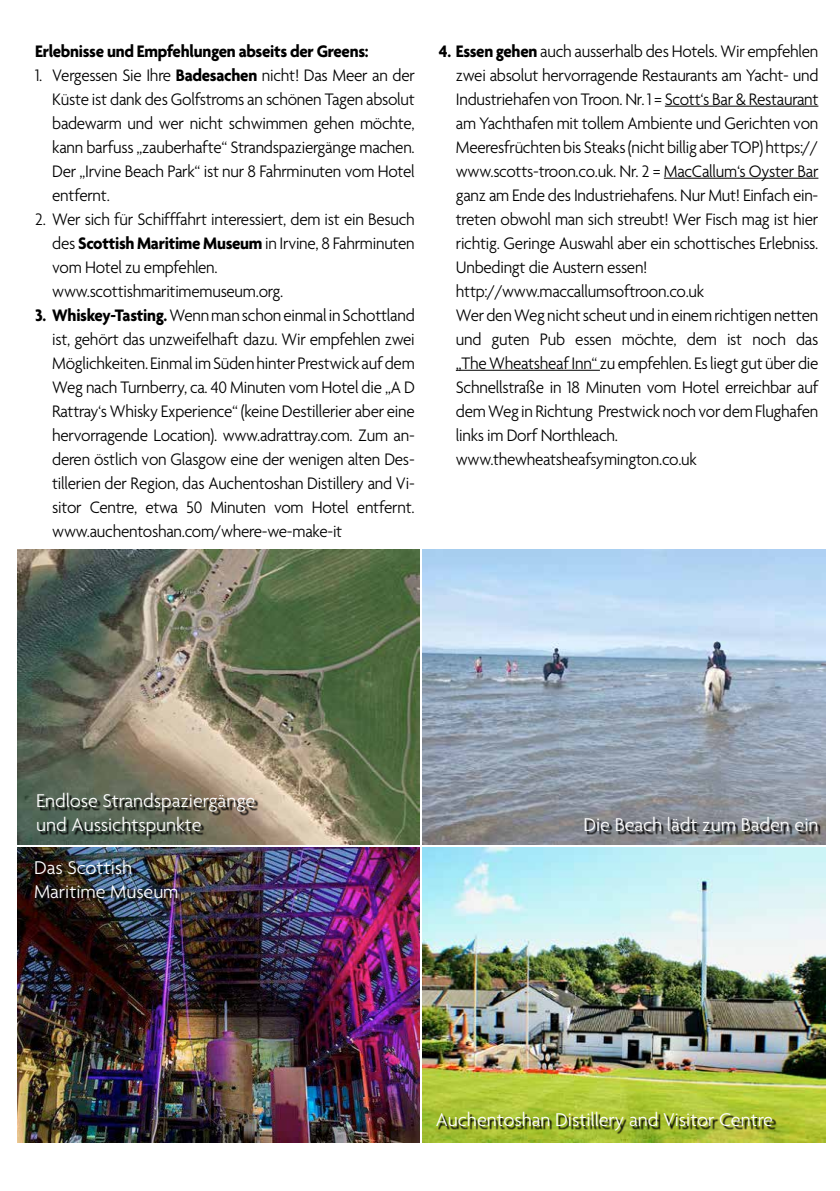
<style>
.page{position:relative;width:840px;height:1191px;background:#fff}
.page>*{position:absolute;margin:0;border:0;box-sizing:border-box;transform-origin:0 0}
.t1{font:300 20px/24px "Agenda";color:#fff}
.t2{font:300 18px/24px "Agenda";letter-spacing:-.015em;color:#000;text-align:justify;scale:.95 1}
.t3{font:700 18px "Agenda";letter-spacing:-.015em;color:#000;scale:.95 1}
.s1{font-weight:700}
</style>
<div class="page">
<hr style="left:664px;top:106px;width:154px;height:1px;background:#000">
<hr style="left:663px;top:178px;width:155px;height:1px;background:#000">
<hr style="left:455px;top:370px;width:144px;height:1px;background:#000">
<img style="left:17px;top:549px;width:403px;height:295px">
<img style="left:422px;top:549px;width:403px;height:295px">
<img style="left:17px;top:847px;width:403px;height:295px">
<img style="left:422px;top:847px;width:403px;height:295px">
<img style="left:37px;top:862px;width:144px;height:40px">
<svg style="left:586px;top:819px;width:234px;height:16px"></svg>
<svg style="left:40px;top:795px;width:218px;height:45px"></svg>
<svg style="left:438px;top:1113px;width:337px;height:21px"></svg>
<p class="t3" style="left:35px;top:41px;width:352px">Erlebnisse und Empfehlungen abseits der Greens:</p>
<p class="t2" style="left:52px;top:64px;width:383px;text-indent:-17px">1. Vergessen Sie Ihre <span class="s1">Badesachen</span> nicht! Das Meer an der Küste ist dank des Golfstroms an schönen Tagen absolut badewarm und wer nicht schwimmen gehen möchte, kann barfuss „zauberhafte“ Strandspaziergänge machen.<br>Der „Irvine Beach Park“ ist nur 8 Fahrminuten vom Hotel entfernt.</p>
<p class="t2" style="left:52px;top:208px;width:383px;text-align:left;text-indent:-17px">2. Wer sich für Schifffahrt interessiert, dem ist ein Besuch des <span class="s1">Scottish Maritime Museum</span> in Irvine, 8 Fahrminuten vom Hotel zu empfehlen. www.scottishmaritimemuseum.org.</p>
<p class="t2" style="left:52px;top:304px;width:383px;text-indent:-17px"><span class="s1">3. Whiskey-Tasting.</span> Wenn man schon einmal in Schottland ist, gehört das unzweifelhaft dazu. Wir empfehlen zwei Möglichkeiten. Einmal im Süden hinter Prestwick auf dem Weg nach Turnberry, ca. 40 Minuten vom Hotel die „A D Rattray‘s Whisky Experience“ (keine Destillerier aber eine hervorragende Location). www.adrattray.com. Zum an&shy;deren östlich von Glasgow eine der wenigen alten Des&shy;tillerien der Region, das Auchentoshan Distillery and Vi&shy;sitor Centre, etwa 50 Minuten vom Hotel entfernt. www.auchentoshan.com/where-we-make-it</p>
<p class="t2" style="left:455px;top:40px;width:383px;text-align:left;text-indent:-17px"><span class="s1">4. Essen gehen</span> auch ausserhalb des Hotels. Wir empfehlen zwei absolut hervorragende Restaurants am Yacht- und Industriehafen von Troon. Nr. 1 = Scott‘s Bar &amp; Restaurant am Yachthafen mit tollem Ambiente und Gerichten von Meeresfrüchten bis Steaks (nicht billig aber TOP) https:// www.scotts-troon.co.uk. Nr. 2 = MacCallum‘s Oyster Bar ganz am Ende des Industriehafens. Nur Mut! Einfach ein&shy;treten obwohl man sich streubt! Wer Fisch mag ist hier richtig. Geringe Auswahl aber ein schottisches Erlebniss.<br>Unbedingt die Austern essen! http://www.maccallumsoftroon.co.uk<br>Wer den Weg nicht scheut und in einem richtigen netten und guten Pub essen möchte, dem ist noch das „The Wheatsheaf Inn“ zu empfehlen. Es liegt gut über die Schnellstraße in 18 Minuten vom Hotel erreichbar auf dem Weg in Richtung Prestwick noch vor dem Flughafen links im Dorf Northleach. www.thewheatsheafsymington.co.uk</p>
<p class="t1" style="left:36px;top:790px;width:220px">Endlose Strandspaziergänge und Aussichtspunkte</p>
<p class="t1" style="left:34px;top:857px;width:146px">Das Scottish<br>Maritime Museum</p>
<p class="t1" style="left:583px;top:814px;width:236px">Die Beach lädt zum Baden ein</p>
<p class="t1" style="left:435px;top:1108px;width:338px">Auchentoshan Distillery and Visitor Centre</p>
</div>
